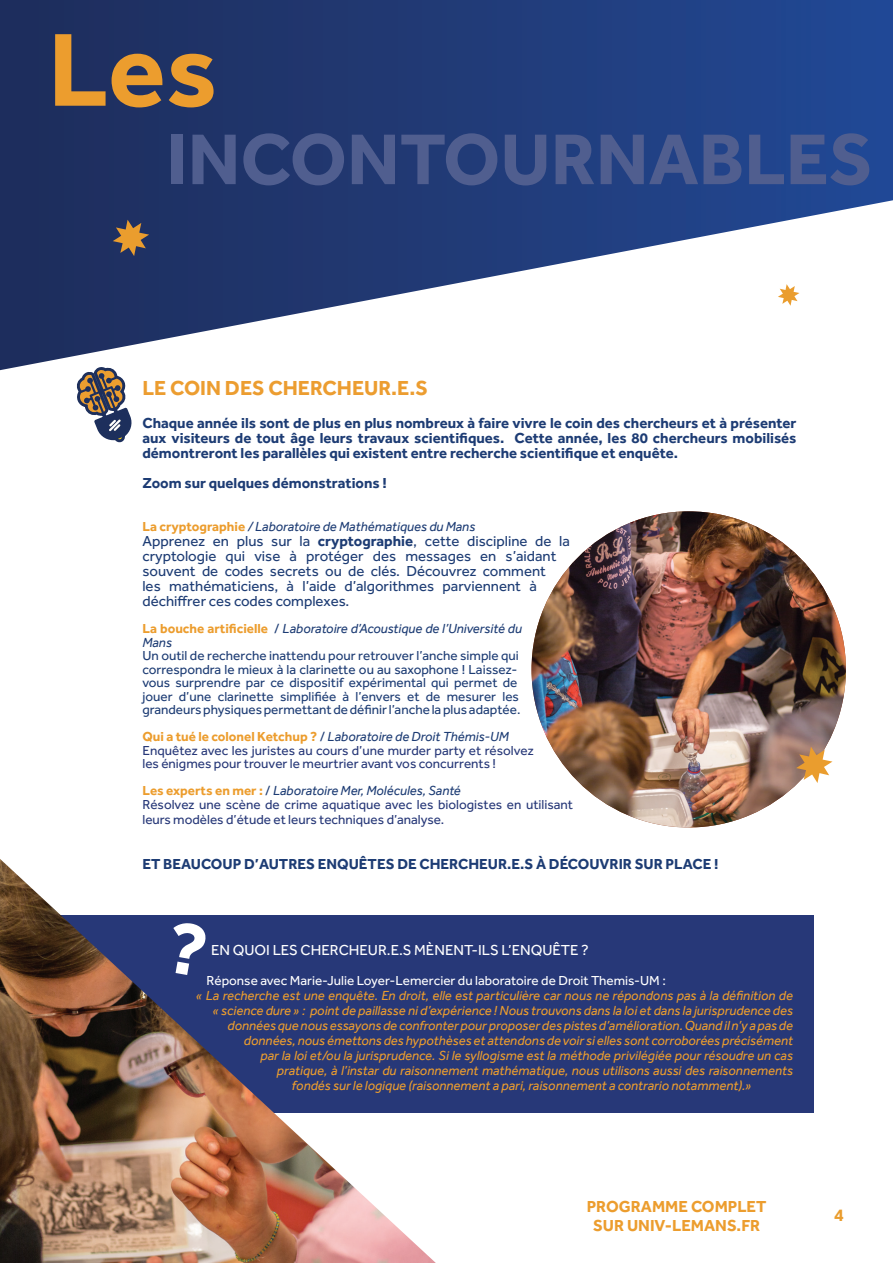
<style>
.page{position:relative;width:893px;height:1263px;background:#fff}
.page>*{position:absolute;margin:0;border:0;box-sizing:border-box;transform-origin:0 0}
.t1{font:700 107.25px "Effra";color:#ec9d2e}
.t2{font:700 74.25px "Effra";color:#505e8f}
.t3{font:700 21px "Effra";color:#ec9d30}
.t4{font:700 18px "Effra";color:#ea9d2e}
.t5{font:700 16.5px/19.8px "Effra";color:#ec9d2e;text-align:center}
.t6{font:700 15px/15px "Effra";color:#1d3c74;text-align:justify}
.t7{font:15px/15px "Effra";color:#1d3c74}
.t8{font:15px "Effra";color:#fff}
.t9{font:italic 13.5px "Effra";color:#ec9d2e}
.t10{font:13.5px/13.5px "Effra";color:#273878}
.t11{font:13.5px/13.5px "Effra";color:#1d3c74}
.t12{font:italic 13.5px/13.5px "Effra";color:#1d3c74}
.t13{font:13.5px "Effra";color:#fff}
.s1{font-weight:700;font-style:normal;color:#ec9d2e}
.s2{font-weight:700}
.s3{font-style:normal}
.s4{font-weight:700;color:#ec9d2e}
.s5{color:#1d3c74}
.s6{font-style:italic;color:#1d3c74}
</style>
<div class="page">
<div style="left:43px;top:915px;width:771px;height:197px;background:#273878"></div>
<svg style="left:0;top:0;width:893px;height:370px"></svg>
<img style="left:0;top:859px;width:436px;height:404px">
<svg style="left:778px;top:284px;width:21px;height:22px"></svg>
<svg style="left:113px;top:220px;width:36px;height:36px"></svg>
<svg style="left:77px;top:367px;width:55px;height:75px"></svg>
<img style="left:531px;top:511px;width:315px;height:316px">
<svg style="left:796px;top:747px;width:36px;height:36px"></svg>
<svg style="left:166px;top:921px;width:42px;height:56px"></svg>
<h1 class="t1" style="left:48px;top:5px;width:170px">Les</h1>
<h2 class="t2" style="left:167px;top:114px;width:707px">INCONTOURNABLES</h2>
<h3 class="t3" style="left:142px;top:375px;width:287px">LE COIN DES CHERCHEUR.E.S</h3>
<p class="t6" style="left:142px;top:415px;width:655px">Chaque année ils sont de plus en plus nombreux à faire vivre le coin des chercheurs et à présenter aux visiteurs de tout âge leurs travaux scientifiques. Cette année, les 80 chercheurs mobilisés démontreront les parallèles qui existent entre recherche scientifique et enquête.</p>
<p class="t6" style="left:142px;top:475px;width:246px">Zoom sur quelques démonstrations !</p>
<p class="t12" style="left:142px;top:520px;width:334px"><span class="s1">La cryptographie</span> / Laboratoire de Mathématiques du Mans</p>
<p class="t7" style="left:142px;top:533px;width:429px">Apprenez en plus sur la <span class="s2">cryptographie</span>, cette discipline de la cryptologie qui vise à protéger des messages en s’aidant souvent de codes secrets ou de clés. Découvrez comment<br>les mathématiciens, à l’aide d’algorithmes parviennent à déchiffrer ces codes complexes.</p>
<p class="t12" style="left:142px;top:622px;width:381px"><span class="s1">La bouche artificielle</span> <span class="s3">/</span> Laboratoire d’Acoustique de l’Université du<br>Mans</p>
<p class="t11" style="left:142px;top:649px;width:380px">Un outil de recherche inattendu pour retrouver l’anche simple qui correspondra le mieux à la clarinette ou au saxophone ! Laissez&shy;vous surprendre par ce dispositif expérimental qui permet de jouer d’une clarinette simplifiée à l’envers et de mesurer les grandeurs physiques permettant de définir l’anche la plus adaptée.</p>
<p class="t10" style="left:142px;top:730px;width:393px"><span class="s4">Qui a tué le colonel Ketchup ?</span> <span class="s5">/</span> <span class="s6">Laboratoire de Droit Thémis-UM<br></span>Enquêtez avec les juristes au cours d’une murder party et résolvez les énigmes pour trouver le meurtrier avant vos concurrents !</p>
<p class="t10" style="left:142px;top:784px;width:432px"><span class="s4">Les experts en mer :</span> <span class="s5">/</span> <span class="s6">Laboratoire Mer, Molécules, Santé<br></span>Résolvez une scène de crime aquatique avec les biologistes en utilisant</p>
<p class="t10" style="left:142px;top:812px;width:303px">leurs modèles d’étude et leurs techniques d’analyse.</p>
<p class="t6" style="left:142px;top:856px;width:578px">ET BEAUCOUP D’AUTRES ENQUÊTES DE CHERCHEUR.E.S À DÉCOUVRIR SUR PLACE !</p>
<p class="t8" style="left:211px;top:941px;width:379px">EN QUOI LES CHERCHEUR.E.S MÈNENT-ILS L’ENQUÊTE ?</p>
<p class="t13" style="left:206px;top:973px;width:461px">Réponse avec Marie-Julie Loyer-Lemercier du laboratoire de Droit Themis-UM :</p>
<p class="t9" style="left:196px;top:988px;width:599px">« La recherche est une enquête. En droit, elle est particulière car nous ne répondons pas à la définition de</p>
<p class="t9" style="left:212px;top:1003px;width:582px">« science dure » : point de paillasse ni d’expérience ! Nous trouvons dans la loi et dans la jurisprudence des</p>
<p class="t9" style="left:227px;top:1018px;width:567px">données que nous essayons de confronter pour proposer des pistes d’amélioration. Quand il n’y a pas de</p>
<p class="t9" style="left:244px;top:1033px;width:551px">données, nous émettons des hypothèses et attendons de voir si elles sont corroborées précisément</p>
<p class="t9" style="left:260px;top:1048px;width:534px">par la loi et/ou la jurisprudence. Si le syllogisme est la méthode privilégiée pour résoudre un cas</p>
<p class="t9" style="left:277px;top:1063px;width:518px">pratique, à l’instar du raisonnement mathématique, nous utilisons aussi des raisonnements</p>
<p class="t9" style="left:292px;top:1078px;width:461px">fondés sur le logique (raisonnement a pari, raisonnement a contrario notamment).»</p>
<p class="t5" style="left:587px;top:1196px;width:181px">PROGRAMME COMPLET<br>SUR UNIV-LEMANS.FR</p>
<h3 class="t4" style="left:834px;top:1204px;width:11px">4</h3>
</div>
